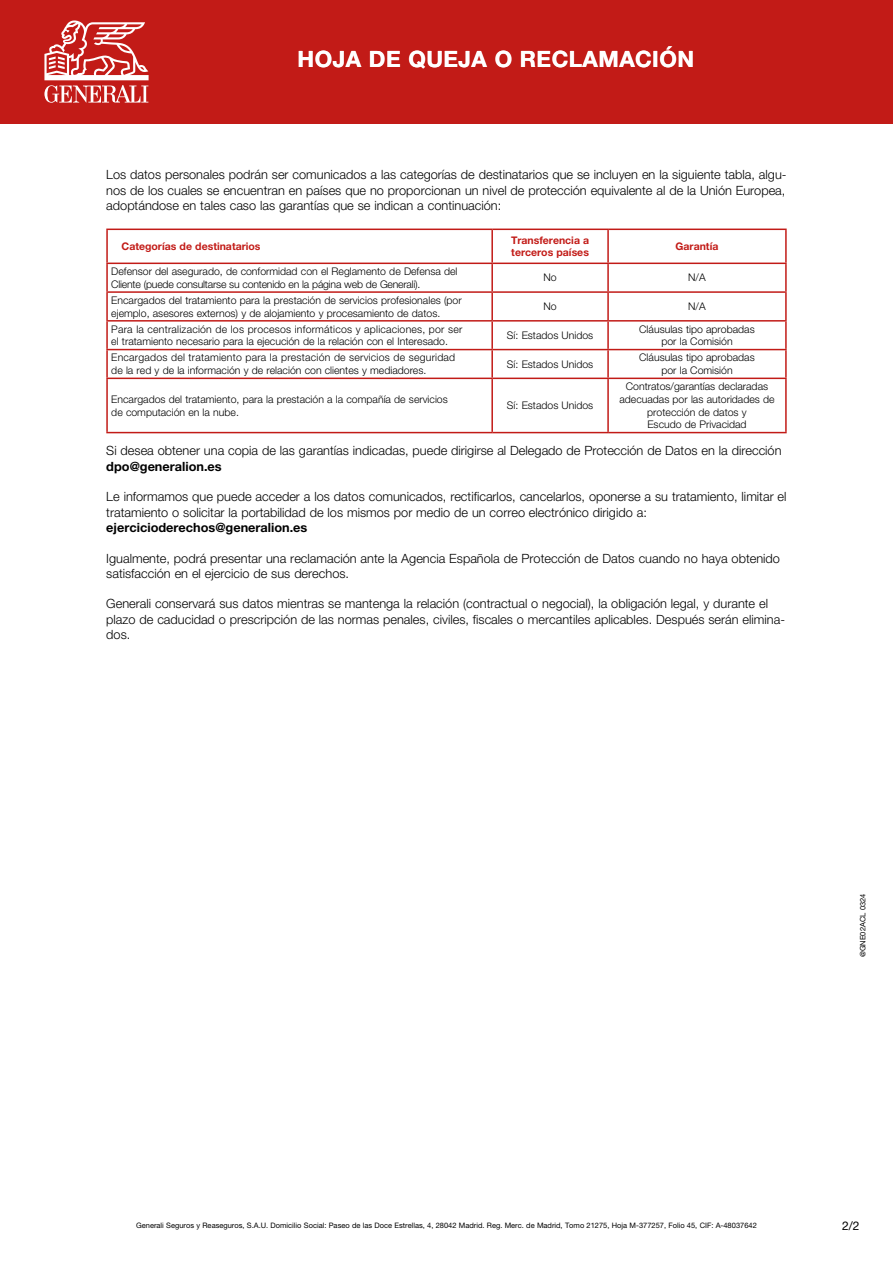
<style>
.page{position:relative;width:893px;height:1263px;background:#fff}
.page>*{position:absolute;margin:0;border:0;box-sizing:border-box;transform-origin:0 0}
.t1{font:700 22.5px "Helvetica Neue LT Std";letter-spacing:.02em;color:#fff}
.t2{font:300 12.75px/15.3px "Helvetica Neue LT Std";color:#000}
.t3{font:700 12.75px "Helvetica Neue LT Std";color:#000}
.t4{font:12px "Helvetica Neue LT Std";color:#000}
.t5{font:300 10.5px/12.8px "Helvetica Neue LT Std";color:#000}
.t6{font:300 10.5px/12.8px "Helvetica Neue LT Std";letter-spacing:.02em;color:#000}
.t7{font:700 10.5px/12.8px "Helvetica Neue LT Std";color:#c21b17}
.t8{font:7.5px "Helvetica Neue LT Std";color:#000}
</style>
<div class="page">
<div style="left:0;top:0;width:893px;height:123px;background:#c21b17"></div>
<svg style="left:44px;top:20px;width:105px;height:83px"></svg>
<hr style="left:106px;top:230px;width:2px;height:33px;background:#c21b17">
<hr style="left:106px;top:229px;width:386px;height:1px;background:#c21b17">
<hr style="left:492px;top:229px;width:116px;height:1px;background:#c21b17">
<hr style="left:608px;top:229px;width:179px;height:1px;background:#c21b17">
<hr style="left:491px;top:230px;width:2px;height:33px;background:#c21b17">
<hr style="left:607px;top:230px;width:2px;height:33px;background:#c21b17">
<hr style="left:785px;top:230px;width:2px;height:33px;background:#c21b17">
<hr style="left:106px;top:264px;width:2px;height:27px;background:#c21b17">
<hr style="left:106px;top:293px;width:2px;height:27px;background:#c21b17">
<hr style="left:106px;top:322px;width:2px;height:27px;background:#c21b17">
<hr style="left:106px;top:350px;width:2px;height:28px;background:#c21b17">
<hr style="left:106px;top:379px;width:2px;height:53px;background:#c21b17">
<hr style="left:106px;top:263px;width:386px;height:1px;background:#c21b17">
<hr style="left:492px;top:263px;width:116px;height:1px;background:#c21b17">
<hr style="left:608px;top:263px;width:179px;height:1px;background:#c21b17">
<hr style="left:491px;top:264px;width:2px;height:27px;background:#c21b17">
<hr style="left:607px;top:264px;width:2px;height:27px;background:#c21b17">
<hr style="left:785px;top:264px;width:2px;height:27px;background:#c21b17">
<hr style="left:491px;top:293px;width:2px;height:27px;background:#c21b17">
<hr style="left:607px;top:293px;width:2px;height:27px;background:#c21b17">
<hr style="left:785px;top:293px;width:2px;height:27px;background:#c21b17">
<hr style="left:491px;top:322px;width:2px;height:27px;background:#c21b17">
<hr style="left:607px;top:322px;width:2px;height:27px;background:#c21b17">
<hr style="left:785px;top:322px;width:2px;height:27px;background:#c21b17">
<hr style="left:491px;top:350px;width:2px;height:28px;background:#c21b17">
<hr style="left:607px;top:350px;width:2px;height:28px;background:#c21b17">
<hr style="left:785px;top:350px;width:2px;height:28px;background:#c21b17">
<hr style="left:491px;top:379px;width:2px;height:53px;background:#c21b17">
<hr style="left:607px;top:379px;width:2px;height:53px;background:#c21b17">
<hr style="left:785px;top:379px;width:2px;height:53px;background:#c21b17">
<hr style="left:106px;top:291px;width:386px;height:2px;background:#c21b17">
<hr style="left:492px;top:291px;width:116px;height:2px;background:#c21b17">
<hr style="left:608px;top:291px;width:179px;height:2px;background:#c21b17">
<hr style="left:106px;top:320px;width:386px;height:2px;background:#c21b17">
<hr style="left:492px;top:320px;width:116px;height:2px;background:#c21b17">
<hr style="left:608px;top:320px;width:179px;height:2px;background:#c21b17">
<hr style="left:106px;top:349px;width:386px;height:1px;background:#c21b17">
<hr style="left:492px;top:349px;width:116px;height:1px;background:#c21b17">
<hr style="left:608px;top:349px;width:179px;height:1px;background:#c21b17">
<hr style="left:106px;top:378px;width:386px;height:1px;background:#c21b17">
<hr style="left:492px;top:378px;width:116px;height:1px;background:#c21b17">
<hr style="left:608px;top:378px;width:179px;height:1px;background:#c21b17">
<hr style="left:106px;top:432px;width:386px;height:1px;background:#c21b17">
<hr style="left:492px;top:432px;width:116px;height:1px;background:#c21b17">
<hr style="left:608px;top:432px;width:179px;height:1px;background:#c21b17">
<h1 class="t1" style="left:298px;top:45px;width:398px">HOJA DE QUEJA O RECLAMACIÓN</h1>
<p class="t2" style="left:106px;top:167px;width:682px;text-align:justify">Los datos personales podrán ser comunicados a las categorías de destinatarios que se incluyen en la siguiente tabla, algu&shy;nos de los cuales se encuentran en países que no proporcionan un nivel de protección equivalente al de la Unión Europea, adoptándose en tales caso las garantías que se indican a continuación:</p>
<p class="t7" style="left:122px;top:240px;width:140px">Categorías de destinatarios</p>
<p class="t7" style="left:511px;top:233px;width:80px">Transferencia a terceros países</p>
<p class="t7" style="left:676px;top:240px;width:44px">Garantía</p>
<p class="t5" style="left:111px;top:265px;width:348px">Defensor del asegurado, de conformidad con el Reglamento de Defensa del<br>Cliente (puede consultarse su contenido en la página web de Generali).</p>
<p class="t5" style="left:543px;top:271px;width:15px">No</p>
<p class="t5" style="left:688px;top:271px;width:19px">N/A</p>
<p class="t5" style="left:111px;top:293px;width:352px">Encargados del tratamiento para la prestación de servicios profesionales (por ejemplo, asesores externos) y de alojamiento y procesamiento de datos.</p>
<p class="t5" style="left:543px;top:300px;width:15px">No</p>
<p class="t5" style="left:688px;top:300px;width:19px">N/A</p>
<p class="t6" style="left:111px;top:322px;width:353px">Para la centralización de los procesos informáticos y aplicaciones, por ser el tratamiento necesario para la ejecución de la relación con el Interesado.</p>
<p class="t5" style="left:507px;top:329px;width:88px">Sí: Estados Unidos</p>
<p class="t5" style="left:639px;top:322px;width:117px;text-align:center">Cláusulas tipo aprobadas por la Comisión</p>
<p class="t6" style="left:111px;top:351px;width:345px">Encargados del tratamiento para la prestación de servicios de seguridad de la red y de la información y de relación con clientes y mediadores.</p>
<p class="t5" style="left:507px;top:357px;width:88px">Sí: Estados Unidos</p>
<p class="t5" style="left:639px;top:351px;width:117px;text-align:center">Cláusulas tipo aprobadas por la Comisión</p>
<p class="t5" style="left:111px;top:392px;width:338px">Encargados del tratamiento, para la prestación a la compañía de servicios de computación en la nube.</p>
<p class="t5" style="left:507px;top:399px;width:88px">Sí: Estados Unidos</p>
<p class="t5" style="left:619px;top:380px;width:157px;text-align:center">Contratos/garantías declaradas adecuadas por las autoridades de protección de datos y<br>Escudo de Privacidad</p>
<p class="t2" style="left:106px;top:443px;width:677px">Si desea obtener una copia de las garantías indicadas, puede dirigirse al Delegado de Protección de Datos en la dirección</p>
<p class="t3" style="left:106px;top:458px;width:117px">dpo@generalion.es</p>
<p class="t2" style="left:106px;top:489px;width:682px">Le informamos que puede acceder a los datos comunicados, rectificarlos, cancelarlos, oponerse a su tratamiento, limitar el tratamiento o solicitar la portabilidad de los mismos por medio de un correo electrónico dirigido a:</p>
<p class="t3" style="left:106px;top:519px;width:203px">ejercicioderechos@generalion.es</p>
<p class="t2" style="left:106px;top:550px;width:675px">Igualmente, podrá presentar una reclamación ante la Agencia Española de Protección de Datos cuando no haya obtenido satisfacción en el ejercicio de sus derechos.</p>
<p class="t2" style="left:106px;top:596px;width:680px">Generali conservará sus datos mientras se mantenga la relación (contractual o negocial), la obligación legal, y durante el plazo de caducidad o prescripción de las normas penales, civiles, fiscales o mercantiles aplicables. Después serán elimina&shy;dos.</p>
<p class="t8" style="left:858px;top:957px;width:65px;rotate:-90deg">@GNE02ACL 0324</p>
<p class="t8" style="left:136px;top:1221px;width:622px">Generali Seguros y Reaseguros, S.A.U. Domicilio Social: Paseo de las Doce Estrellas, 4, 28042 Madrid. Reg. Merc. de Madrid, Tomo 21275, Hoja M-377257, Folio 45, CIF: A-48037642</p>
<p class="t4" style="left:842px;top:1219px;width:19px">2/2</p>
</div>
